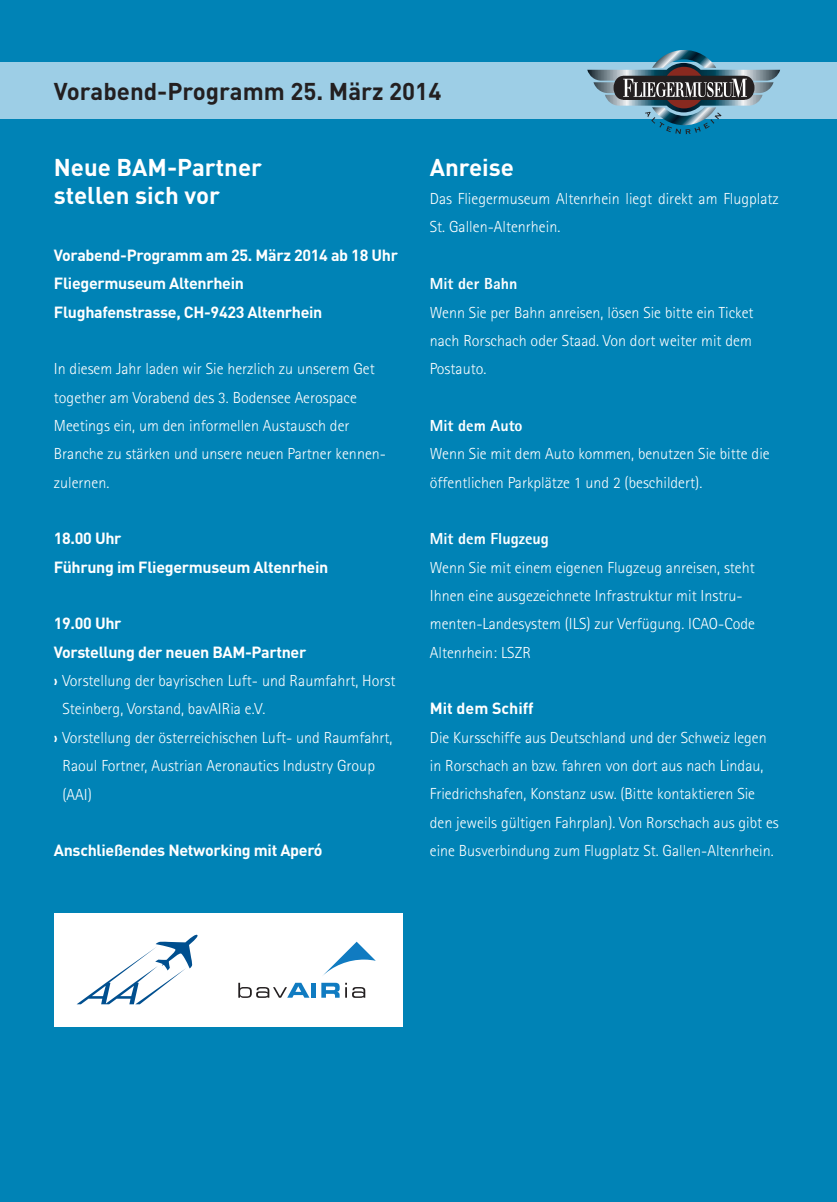
<style>
.page{position:relative;width:837px;height:1202px;background:#fff}
.page>*{position:absolute;margin:0;border:0;box-sizing:border-box;transform-origin:0 0}
.t1{font:700 24px/28.4px "DINOT";color:#fff}
.t2{font:700 24px "DINOT";color:#231f20}
.t3{font:300 16px/28.4px "Rotis Sans Serif";color:#fff}
.t4{font:700 16px/28.4px "DINOT";letter-spacing:-.02em;color:#fff}
.t5{font:800 16px "Rotis Sans Serif";color:#fff}
.t6{font:700 16px "DINOT";color:#fff}
.s1{font-weight:800}
</style>
<div class="page">
<div style="left:0;top:0;width:836px;height:1202px;background:#0083b6"></div>
<div style="left:0;top:62px;width:836px;height:57px;background:#9dcee6"></div>
<div style="left:54px;top:913px;width:349px;height:113px;background:#fff"></div>
<svg style="left:77px;top:935px;width:120px;height:69px"></svg>
<svg style="left:323px;top:942px;width:52px;height:33px"></svg>
<svg style="left:238px;top:983px;width:71px;height:15px"></svg>
<div style="left:311px;top:983px;width:5px;height:15px;background:#107bc1"></div>
<svg style="left:321px;top:983px;width:18px;height:15px"></svg>
<svg style="left:345px;top:983px;width:20px;height:15px"></svg>
<svg style="left:587px;top:50px;width:193px;height:84px"></svg>
<h1 class="t2" style="left:54px;top:76px;width:389px">Vorabend-Programm 25. März 2014</h1>
<h1 class="t1" style="left:54px;top:152px;width:210px">Neue BAM-Partner stellen sich vor</h1>
<p class="t4" style="left:54px;top:240px;width:345px">Vorabend-Programm am 25. März 2014 ab 18 Uhr<br>Fliegermuseum Altenrhein<br>Flughafenstrasse, CH-9423 Altenrhein</p>
<p class="t3" style="left:54px;top:355px;width:333px">In diesem Jahr laden wir Sie herzlich zu unserem Get together am Vorabend des 3. Bodensee Aerospace Meetings ein, um den informellen Austausch der Branche zu stärken und unsere neuen Partner kennen&shy;zulernen.</p>
<p class="t4" style="left:54px;top:524px;width:276px">18.00 Uhr<br>Führung im Fliegermuseum Altenrhein</p>
<p class="t4" style="left:54px;top:609px;width:254px">19.00 Uhr<br>Vorstellung der neuen BAM-Partner</p>
<p class="t3" style="left:54px;top:666px;width:343px"><span class="s1">›</span> Vorstellung der bayrischen Luft- und Raumfahrt, Horst</p>
<p class="t3" style="left:62px;top:695px;width:204px">Steinberg, Vorstand, bavAIRia e.V.</p>
<p class="t3" style="left:54px;top:723px;width:340px"><span class="s1">›</span> Vorstellung der österreichischen Luft- und Raumfahrt,</p>
<p class="t3" style="left:62px;top:751px;width:314px">Raoul Fortner, Austrian Aeronautics Industry Group</p>
<p class="t3" style="left:62px;top:780px;width:31px">(AAI)</p>
<p class="t4" style="left:54px;top:836px;width:270px">Anschließendes Networking mit Aperó</p>
<h1 class="t1" style="left:429px;top:152px;width:86px">Anreise</h1>
<p class="t3" style="left:429px;top:185px;width:350px">Das Fliegermuseum Altenrhein liegt direkt am Flugplatz<br>St. Gallen-Altenrhein.</p>
<p class="t5" style="left:429px;top:274px;width:89px">Mit der Bahn</p>
<p class="t3" style="left:429px;top:298px;width:325px;text-align:justify">Wenn Sie per Bahn anreisen, lösen Sie bitte ein Ticket nach Rorschach oder Staad. Von dort weiter mit dem Postauto.</p>
<p class="t5" style="left:429px;top:415px;width:94px">Mit dem Auto</p>
<p class="t3" style="left:429px;top:440px;width:341px">Wenn Sie mit dem Auto kommen, benutzen Sie bitte die öffentlichen Parkplätze 1 und 2 (beschildert).</p>
<p class="t5" style="left:429px;top:529px;width:120px">Mit dem Flugzeug</p>
<p class="t3" style="left:429px;top:553px;width:326px">Wenn Sie mit einem eigenen Flugzeug anreisen, steht Ihnen eine ausgezeichnete Infrastruktur mit Instru&shy;menten-Lande system (ILS) zur Verfügung. ICAO-Code Altenrhein: LSZR</p>
<p class="t6" style="left:429px;top:698px;width:105px">Mit dem Schiff</p>
<p class="t3" style="left:429px;top:723px;width:350px">Die Kursschiffe aus Deutschland und der Schweiz legen in Rorschach an bzw. fahren von dort aus nach Lindau, Friedrichshafen, Konstanz usw. (Bitte kontaktieren Sie den jeweils gültigen Fahrplan). Von Rorschach aus gibt es eine Busverbindung zum Flugplatz St. Gallen-Altenrhein.</p>
</div>
